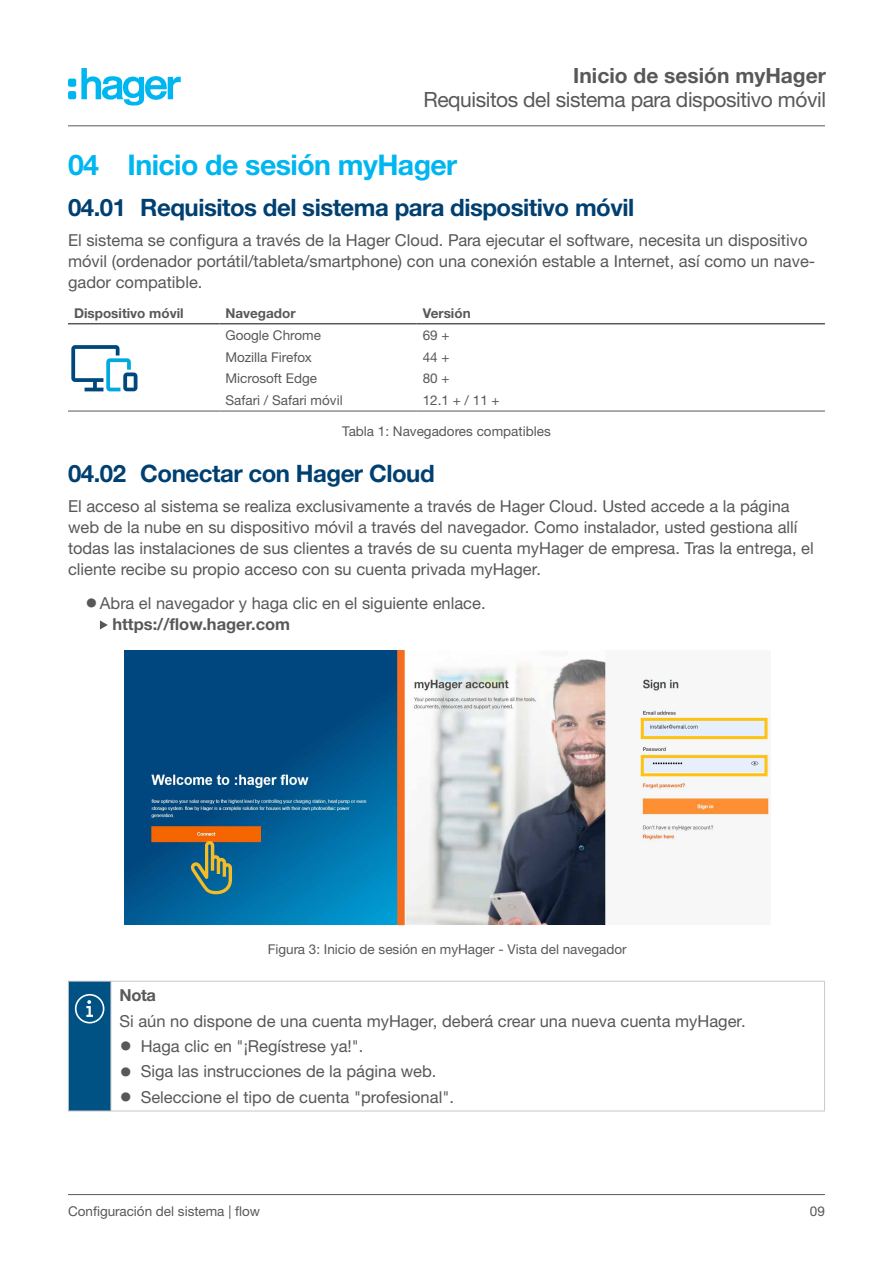
<style>
.page{position:relative;width:893px;height:1263px;background:#fff}
.page>*{position:absolute;margin:0;border:0;box-sizing:border-box;transform-origin:0 0}
.t1{font:700 28.5px "Helvetica Neue LTW1 G";letter-spacing:-.02em;color:#00b6f0}
.t2{font:700 24px "Helvetica Neue LTW1 G";letter-spacing:-.02em;color:#004071}
.t3{font:21px "Helvetica Neue LTW1 G";letter-spacing:-.02em;color:#57585a}
.t4{font:700 21px "Helvetica Neue LTW1 G";color:#57585a}
.copy-text{font:16.5px/21px "Helvetica Neue LTW1 G";color:#57585a}
.notice_text{font:16.5px "Helvetica Neue LTW1 G";color:#57585a}
.notice_headline{font:700 16.5px "Helvetica Neue LTW1 G";color:#57585a}
.address{font:13.5px "Helvetica Neue LTW1 G";color:#57585a}
.address-2{font:700 13.5px "Helvetica Neue LTW1 G";color:#57585a}
.s1{font-size:25.5px}
.s2{font-weight:700}
</style>
<div class="page">
<hr style="left:68px;top:125px;width:757px;height:1px;background:#57585a">
<hr style="left:68px;top:1194px;width:757px;height:1px;background:#57585a">
<hr style="left:68px;top:411px;width:151px;height:1px;background:#57585a">
<hr style="left:68px;top:323px;width:151px;height:1px;background:#57585a">
<hr style="left:219px;top:323px;width:198px;height:1px;background:#57585a">
<hr style="left:417px;top:323px;width:408px;height:1px;background:#57585a">
<hr style="left:219px;top:411px;width:198px;height:1px;background:#57585a">
<hr style="left:417px;top:411px;width:408px;height:1px;background:#57585a">
<svg style="left:71px;top:345px;width:66px;height:46px"></svg>
<svg style="left:100px;top:620px;width:8px;height:9px"></svg>
<img style="left:405px;top:653px;width:365px;height:272px">
<div style="left:641px;top:718px;width:126px;height:21px;border:3px solid #fec210"></div>
<div style="left:641px;top:755px;width:126px;height:21px;border:3px solid #fec210"></div>
<img style="left:124px;top:650px;width:273px;height:275px">
<svg style="left:191px;top:840px;width:41px;height:54px;background:#557a6c"></svg>
<div style="left:397px;top:650px;width:8px;height:275px;background:#f36e21"></div>
<div style="left:68px;top:981px;width:43px;height:130px;background:#005285"></div>
<hr style="left:111px;top:981px;width:714px;height:1px;background:#c7c8ca">
<hr style="left:111px;top:981px;width:1px;height:129px;background:#c7c8ca">
<hr style="left:824px;top:981px;width:1px;height:129px;background:#c7c8ca">
<hr style="left:111px;top:1110px;width:714px;height:1px;background:#c7c8ca">
<hr style="left:68px;top:981px;width:43px;height:1px;background:#c7c8ca">
<hr style="left:68px;top:981px;width:1px;height:129px;background:#c7c8ca">
<hr style="left:68px;top:1110px;width:43px;height:1px;background:#c7c8ca">
<svg style="left:75px;top:994px;width:29px;height:29px"></svg>
<svg style="left:68px;top:68px;width:113px;height:38px"></svg>
<p class="t4" style="left:573px;top:63px;width:254px">Inicio de sesión myHager</p>
<p class="t3" style="left:423px;top:87px;width:404px">Requisitos del sistema para dispositivo móvil</p>
<p class="t1" style="left:68px;top:147px;width:391px">04 Inicio de sesión myHager</p>
<p class="t2" style="left:68px;top:193px;width:568px">04.01 Requisitos del sistema para dispositivo móvil</p>
<p class="copy-text" style="left:68px;top:229px;width:749px">El sistema se configura a través de la Hager Cloud. Para ejecutar el software, necesita un dispositivo móvil (ordenador portátil/tableta/smartphone) con una conexión estable a Internet, así como un nave&shy;gador compatible.</p>
<p class="address-2" style="left:74px;top:305px;width:111px">Dispositivo móvil</p>
<p class="address-2" style="left:225px;top:305px;width:72px">Navegador</p>
<p class="address-2" style="left:423px;top:305px;width:49px">Versión</p>
<p class="address" style="left:225px;top:327px;width:97px">Google Chrome</p>
<p class="address" style="left:423px;top:327px;width:28px">69 +</p>
<p class="address" style="left:225px;top:349px;width:88px">Mozilla Firefox</p>
<p class="address" style="left:423px;top:349px;width:28px">44 +</p>
<p class="address" style="left:225px;top:370px;width:93px">Microsoft Edge</p>
<p class="address" style="left:423px;top:370px;width:28px">80 +</p>
<p class="address" style="left:225px;top:392px;width:119px">Safari / Safari móvil</p>
<p class="address" style="left:423px;top:392px;width:78px">12.1 + / 11 +</p>
<p class="address" style="left:342px;top:423px;width:210px">Tabla 1: Navegadores compatibles</p>
<p class="t2" style="left:68px;top:459px;width:368px">04.02 Conectar con Hager Cloud</p>
<p class="copy-text" style="left:68px;top:495px;width:747px">El acceso al sistema se realiza exclusivamente a través de Hager Cloud. Usted accede a la página web de la nube en su dispositivo móvil a través del navegador. Como instalador, usted gestiona allí todas las instalaciones de sus clientes a través de su cuenta myHager de empresa. Tras la entrega, el cliente recibe su propio acceso con su cuenta privada myHager.</p>
<p class="copy-text" style="left:112px;top:592px;width:375px;text-indent:-27px"><span class="s1">•</span>Abra el navegador y haga clic en el siguiente enlace. <span class="s2">https://flow.hager.com</span></p>
<p class="address" style="left:268px;top:940px;width:361px">Figura 3: Inicio de sesión en myHager - Vista del navegador</p>
<p class="notice_headline" style="left:119px;top:985px;width:38px">Nota</p>
<p class="notice_text" style="left:119px;top:1011px;width:628px">Si aún no dispone de una cuenta myHager, deberá crear una nueva cuenta myHager.</p>
<p class="copy-text" style="left:119px;top:1035px;width:246px"><span class="s1">•</span> Haga clic en "¡Regístrese ya!".</p>
<p class="copy-text" style="left:119px;top:1061px;width:319px"><span class="s1">•</span> Siga las instrucciones de la página web.</p>
<p class="copy-text" style="left:119px;top:1086px;width:336px"><span class="s1">•</span> Seleccione el tipo de cuenta "profesional".</p>
<p class="address" style="left:68px;top:1203px;width:194px">Configuración del sistema | flow</p>
<p class="address" style="left:810px;top:1203px;width:17px">09</p>
</div>
